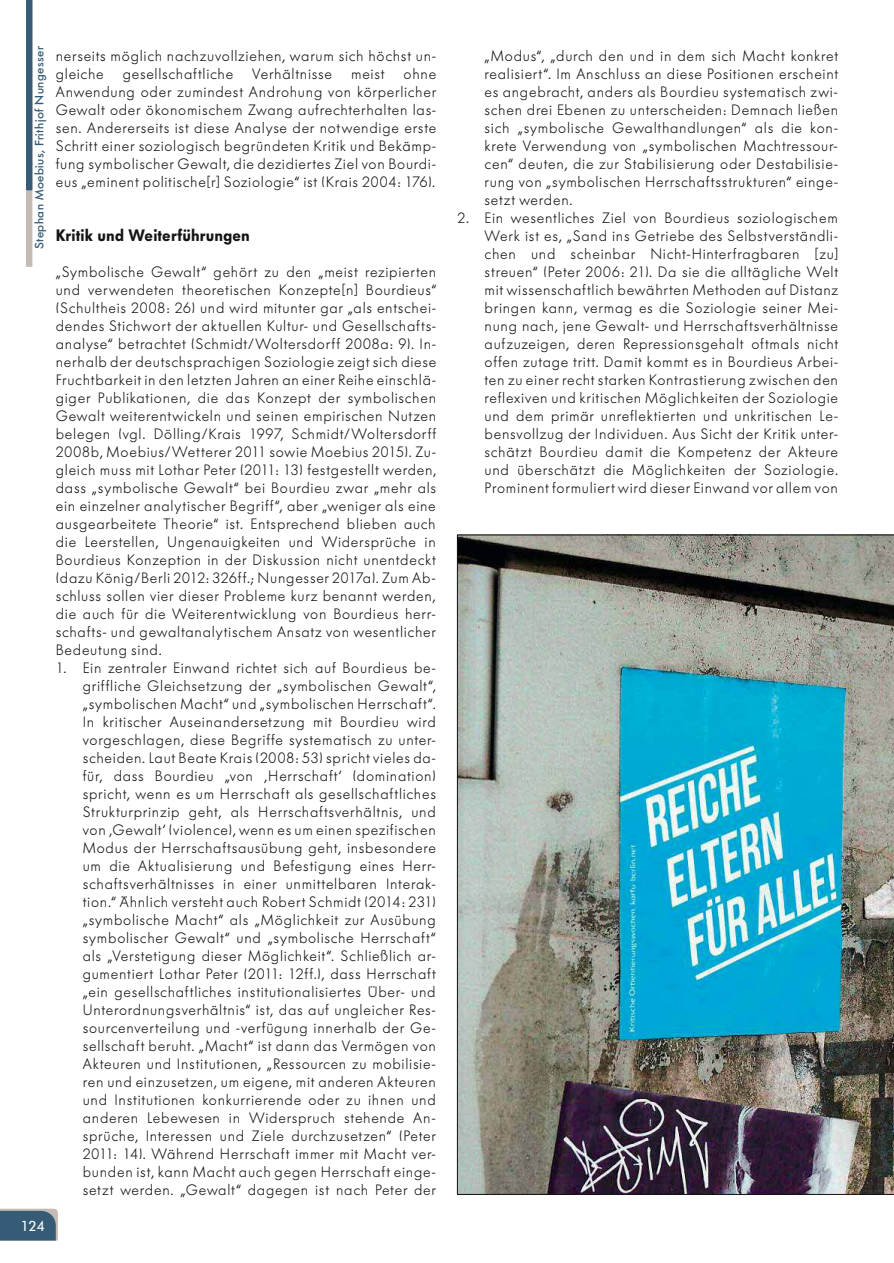
<style>
.page{position:relative;width:894px;height:1263px;background:#fff}
.page>*{position:absolute;margin:0;border:0;box-sizing:border-box;transform-origin:0 0}
.t1{font:800 16.5px "Futura BQ";letter-spacing:.01em;color:#141315}
.t2{font:300 15px/18px "Futura BQ";letter-spacing:.045em;color:#141315;text-align:justify}
.t3{font:14.25px "Futura BQ";color:#fff;scale:1.1 1}
.t4{font:500 12px "Futura BQ";letter-spacing:.02em;color:#355b76;scale:1.1 1}
</style>
<div class="page">
<img style="left:457px;top:535px;width:437px;height:660px">
<svg style="left:0;top:1209px;width:58px;height:32px;background:#48687e"></svg>
<svg style="left:26px;top:0;width:6px;height:267px;background:#5e7788"></svg>
<p class="t4" style="left:32px;top:249px;width:187px;rotate:-90deg">Stephan Moebius, Frithjof Nungesser</p>
<p class="t3" style="left:21px;top:1218px;width:23px">124</p>
<p class="t2" style="left:56px;top:47px;width:382px">nerseits möglich nachzuvollziehen, warum sich höchst un&shy;gleiche</p>
<p class="t2" style="left:123px;top:65px;width:112px">gesellschaftliche</p>
<p class="t2" style="left:252px;top:65px;width:81px">Verhältnisse</p>
<p class="t2" style="left:351px;top:65px;width:35px">meist</p>
<p class="t2" style="left:56px;top:65px;width:382px;text-indent:348px">ohne Anwendung oder zumindest Androhung von körperlicher Gewalt oder ökonomischem Zwang aufrechterhalten las&shy;sen. Andererseits ist diese Analyse der notwendige erste Schritt einer soziologisch begründeten Kritik und Bekämp&shy;fung symbolischer Gewalt, die dezidiertes Ziel von Bourdi&shy;eus „eminent politische[r] Soziologie“ ist (Krais 200 4: 176).</p>
<p class="t1" style="left:56px;top:226px;width:196px">Kritik und Weiterführungen</p>
<p class="t2" style="left:56px;top:263px;width:382px">„Symbolische Gewalt“ gehört zu den „meist rezipierten und verwendeten theoretischen Konzepte[n] Bourdieus“ (Schultheis 2008: 26) und wird mitunter gar „als entschei&shy;dendes Stichwort der aktuellen Kultur- und Gesellschafts&shy;analyse“ betrachtet (Schmidt/Wol tersdorff 2008a: 9). In&shy;nerhalb der deutschsprachigen Soziologie zeigt sich diese Fruchtbarkeit in den letzten Jahren an einer Reihe einschlä&shy;giger Publikationen, die das Konzept der symbolischen Gewalt weiterentwickeln und seinen empirischen Nutzen belegen (vgl. Dölling/Krais 1997, Schmidt/Wolter sdorff 2008b, Moebius/Wetter er 2011 sowie Moebius 2015). Zu&shy;gleich muss mit Lothar Peter (2011: 13) fes tgestellt werden, dass „symbolische Gewalt“ bei Bourdieu zwar „mehr als ein einzelner analytischer Begriff“, aber „weniger als eine ausgearbeitete Theorie“ ist. Entsprechend blieben auch die Leerstellen, Ungenauigkeiten und Widersprüche in Bourdieus Konzeption in der Diskussion nicht unentdeckt (dazu König/Ber li 2012: 326ff.; Nungesser 2017a). Zum Ab&shy;schluss sollen vier dieser Probleme kurz benannt werden, die auch für die Weiterentwicklung von Bourdieus herr&shy;schafts- und gewaltanalytischem Ansatz von wesentlicher Bedeutung sind.</p>
<p class="t2" style="left:83px;top:659px;width:355px;text-indent:-27px">1. Ein zentraler Einwand richtet sich auf Bourdieus be&shy;griffliche Gleichsetzung der „symbolischen Gewalt“, „symbolischen Macht“ und „symbolischen Herrschaft“.<br>In kritischer Auseinandersetzung mit Bourdieu wird vorgeschlagen, diese Begriffe systematisch zu unter&shy;scheiden. Laut Beate Krais (20 08: 53 ) spricht vieles da&shy;für, dass Bourdieu „von ‚Herrschaft‘ (domination) spricht, wenn es um Herrschaft als gesellschaftliches Strukturprinzip geht, als Herrschaftsverhältnis, und von ‚Gewalt‘ (violence), wenn es um einen spezifischen Modus der Herrschaftsausübung geht, insbesondere um die Aktualisierung und Befestigung eines Herr&shy;schaftsverhältnisses in einer unmittelbaren Interak&shy;tion.“ Ähnlich versteht auch Robert Schmidt (2014: 231) „s ymbolische Macht“ als „Möglichkeit zur Ausübung symbolischer Gewalt“ und „symbolische Herrschaft“ als „Verstetigung dieser Möglichkeit“. Schließlich ar&shy;gumentiert Lothar Peter (2011: 12ff.), dass Herrschaft „ein gesellschaftliches institutionalisiertes Über- und Unterordnungsverhältnis“ ist, das auf ungleicher Res&shy;sourcenverteilung und -verfügung innerhalb der Ge&shy;sellschaft beruht. „Macht“ ist dann das Vermögen von Akteuren und Institutionen, „Ressourcen zu mobilisie&shy;ren und einzusetzen, um eigene, mit anderen Akteuren und Institutionen konkurrierende oder zu ihnen und anderen Lebewesen in Widerspruch stehende An&shy;sprüche, Interessen und Ziele durchzusetzen“ (Peter 2011: 14). Während Herrschaft immer mit Macht ver&shy;bunden ist, kann Macht auch gegen Herrschaft einge&shy;setzt werden. „Gewalt“ dagegen ist nach Peter der</p>
<p class="t2" style="left:485px;top:47px;width:355px">„Modus“, „durch den und in dem sich Macht konkret realisiert“. Im Anschluss an diese Positionen erscheint es angebracht, anders als Bourdieu systematisch zwi&shy;schen drei Ebenen zu unterscheiden: Demnach ließen sich „symbolische Gewalthandlungen“ als die kon&shy;krete Verwendung von „symbolischen Machtressour&shy;cen“ deuten, die zur Stabilisierung oder Destabilisie&shy;rung von „symbolischen Herrschaftsstrukturen“ einge&shy;setzt werden.</p>
<p class="t2" style="left:485px;top:209px;width:355px;text-indent:-27px">2. Ein wesentliches Ziel von Bourdieus soziologischem Werk ist es, „Sand ins Getriebe des Selbstverständli&shy;chen und scheinbar Nicht-Hinterfragbaren [zu] streuen“ (Peter 2006: 21). Da sie die all tägliche Welt mit wissenschaftlich bewährten Methoden auf Distanz bringen kann, vermag es die Soziologie seiner Mei&shy;nung nach, jene Gewalt- und Herrschaftsverhältnisse aufzuzeigen, deren Repressionsgehalt oftmals nicht offen zutage tritt. Damit kommt es in Bourdieus Arbei&shy;ten zu einer recht starken Kontrastierung zwischen den reflexiven und kritischen Möglichkeiten der Soziologie und dem primär unreflektierten und unkritischen Le&shy;bensvollzug der Individuen. Aus Sicht der Kritik unter&shy;schätzt Bourdieu damit die Kompetenz der Akteure und überschätzt die Möglichkeiten der Soziologie.<br>Prominent formuliert wird dieser Einwand vor allem von</p>
</div>
